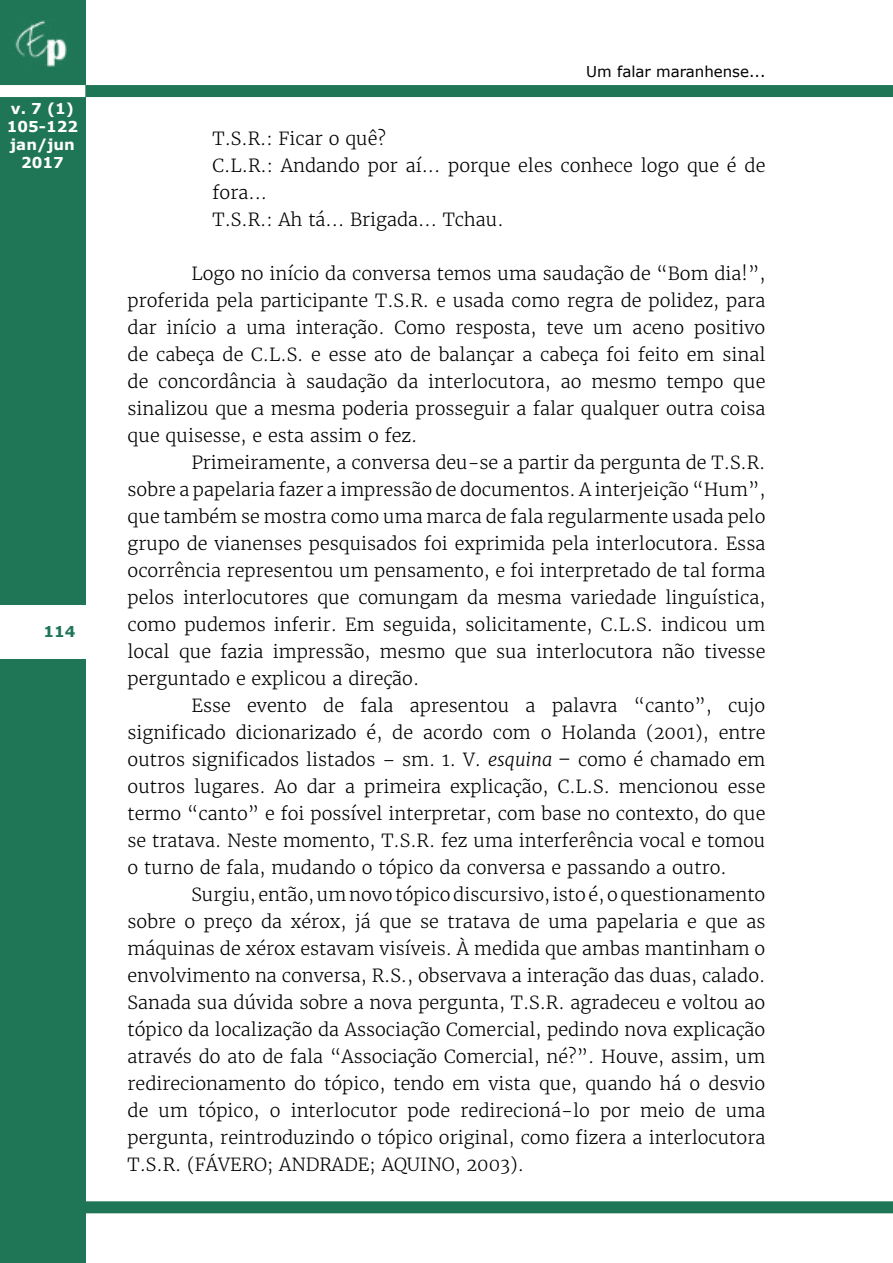
<style>
.page{position:relative;width:893px;height:1263px;background:#fff}
.page>*{position:absolute;margin:0;border:0;box-sizing:border-box;transform-origin:0 0}
.t1{font:300 18px/27px "Merriweather";color:#000;text-align:justify}
.t2{font:700 15px/18px "Verdana";color:#fff;text-align:center}
.t3{font:15px "Verdana";color:#000}
.t4{font:700 15px "Verdana";color:#1f7656}
.s1{font-style:italic}
</style>
<div class="page">
<div style="left:0;top:0;width:85px;height:1263px;background:#1f7656"></div>
<img style="left:15px;top:20px;width:52px;height:47px">
<div style="left:85px;top:85px;width:808px;height:12px;background:#1f7656"></div>
<div style="left:0;top:85px;width:85px;height:12px;background:#fff"></div>
<div style="left:77px;top:1201px;width:816px;height:12px;background:#1f7656"></div>
<div style="left:0;top:605px;width:85px;height:53px;background:#fff"></div>
<p class="t2" style="left:7px;top:99px;width:73px">v. 7 (1)<br>105-122 jan/jun<br>2017</p>
<p class="t4" style="left:44px;top:621px;width:33px">114</p>
<p class="t3" style="left:586px;top:61px;width:181px">Um falar maranhense...</p>
<p class="t1" style="left:213px;top:125px;width:554px;text-align:left">T.S.R.: Ficar o quê?<br>C.L.R.: Andando por aí... porque eles conhece logo que é de fora...<br>T.S.R.: Ah tá... Brigada... Tchau.</p>
<p class="t1" style="left:128px;top:260px;width:639px;text-indent:64px">Logo no início da conversa temos uma saudação de “Bom dia!”, proferida pela participante T.S.R. e usada como regra de polidez, para dar início a uma interação. Como resposta, teve um aceno positivo de cabeça de C.L.S. e esse ato de balançar a cabeça foi feito em sinal de concordância à saudação da interlocutora, ao mesmo tempo que sinalizou que a mesma poderia prosseguir a falar qualquer outra coisa que quisesse, e esta assim o fez.</p>
<p class="t1" style="left:128px;top:449px;width:639px;text-indent:64px">Primeiramente, a conversa deu-se a partir da pergunta de T.S.R. sobre a papelaria fazer a impressão de documentos. A interjeição “Hum”, que também se mostra como uma marca de fala regularmente usada pelo grupo de vianenses pesquisados foi exprimida pela interlocutora. Essa ocorrência representou um pensamento, e foi interpretado de tal forma pelos interlocutores que comungam da mesma variedade linguística, como pudemos inferir. Em seguida, solicitamente, C.L.S. indicou um local que fazia impressão, mesmo que sua interlocutora não tivesse perguntado e explicou a direção.</p>
<p class="t1" style="left:128px;top:692px;width:639px;text-indent:64px">Esse evento de fala apresentou a palavra “canto”, cujo significado dicionarizado é, de acordo com o Holanda (2001), entre outros significados listados – sm. 1. V. <span class="s1">esquina –</span> como é chamado em outros lugares. Ao dar a primeira explicação, C.L.S. mencionou esse termo “canto” e foi possível interpretar, com base no contexto, do que se tratava. Neste momento, T.S.R. fez uma interferência vocal e tomou o turno de fala, mudando o tópico da conversa e passando a outro.</p>
<p class="t1" style="left:128px;top:881px;width:639px;text-indent:64px">Surgiu, então, um novo tópico discursivo, isto é, o questionamento sobre o preço da xérox, já que se tratava de uma papelaria e que as máquinas de xérox estavam visíveis. À medida que ambas mantinham o envolvimento na conversa, R.S., observava a interação das duas, calado.<br>Sanada sua dúvida sobre a nova pergunta, T.S.R. agradeceu e voltou ao tópico da localização da Associação Comercial, pedindo nova explicação através do ato de fala “Associação Comercial, né?”. Houve, assim, um redirecionamento do tópico, tendo em vista que, quando há o desvio de um tópico, o interlocutor pode redirecioná-lo por meio de uma pergunta, reintroduzindo o tópico original, como fizera a interlocutora T.S.R. (FÁVERO; ANDRADE; AQUINO, 2003).</p>
</div>
